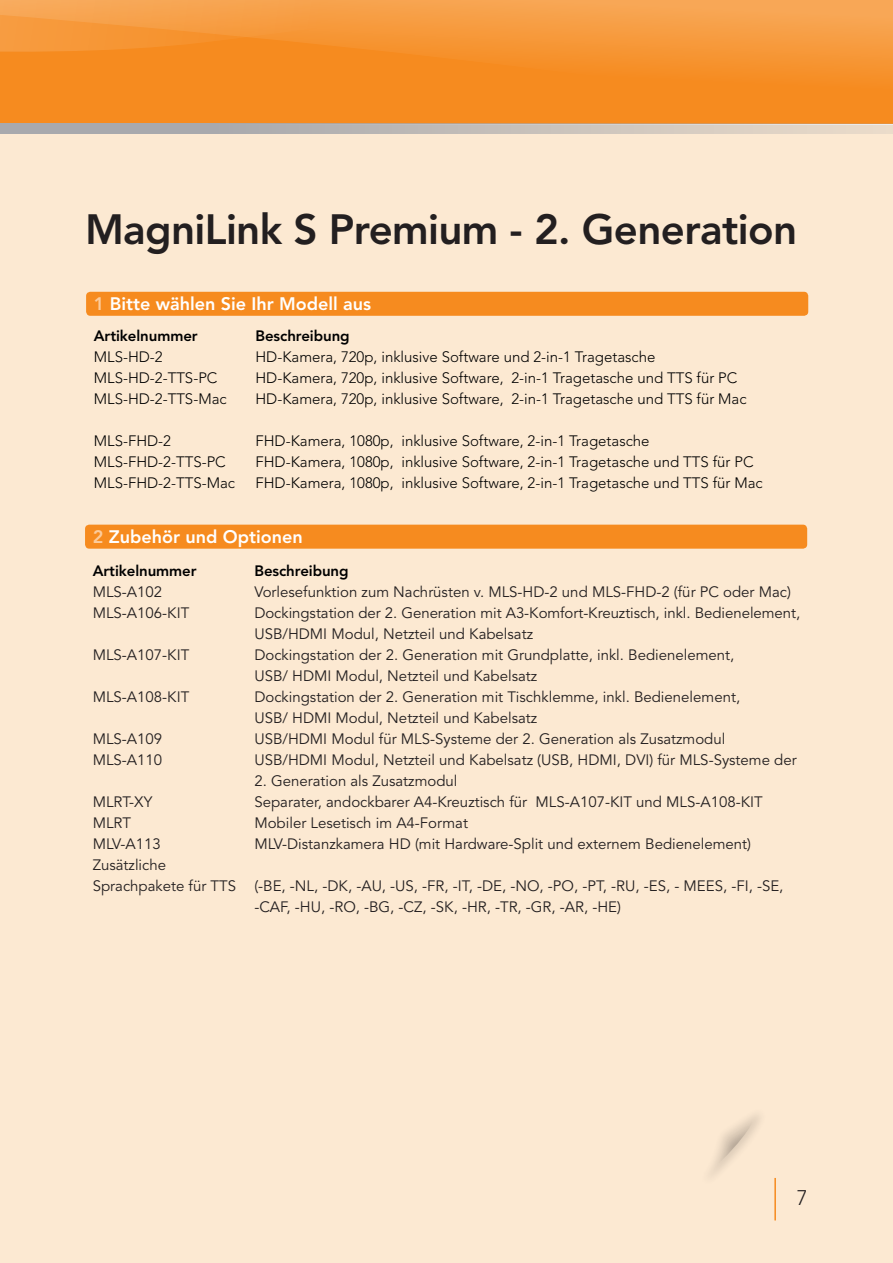
<style>
.page{position:relative;width:893px;height:1263px;background:#fff}
.page>*{position:absolute;margin:0;border:0;box-sizing:border-box;transform-origin:0 0}
.t1{font:800 42px "Avenir LT Std";letter-spacing:-.015em;color:#231f20}
.t2{font:300 21px "Avenir LT Std";color:#231f20}
.t3{font:800 18px "Avenir LT Std";color:#fff}
.t4{font:15px/21px "Avenir LT Std";color:#231f20}
.t5{font:300 15px "Avenir LT Std";color:#000}
.t6{font:800 15px "Avenir LT Std";letter-spacing:-.005em;color:#000}
.s1{color:#fccc9c}
</style>
<div class="page">
<div style="left:0;top:125px;width:893px;height:1138px;background:#fce9d2"></div>
<hr style="left:774px;top:1178px;width:2px;height:42px;background:#f68b1f">
<svg style="left:0;top:0;width:893px;height:123px;background:#f6932f"></svg>
<div style="left:86px;top:292px;width:722px;height:24px;background:#f68b1f;border-radius:4px"></div>
<div style="left:85px;top:525px;width:722px;height:24px;background:#f68b1f;border-radius:4px"></div>
<div style="left:688px;top:1114px;width:73px;height:69px;background:#231f20;opacity:.75"></div>
<svg style="left:0;top:123px;width:893px;height:11px;background:#c1bab4"></svg>
<p class="t1" style="left:85px;top:205px;width:714px">MagniLink S Premium - 2. Generation</p>
<p class="t3" style="left:94px;top:293px;width:279px"><span class="s1">1</span> Bitte wählen Sie Ihr Modell aus</p>
<p class="t6" style="left:94px;top:327px;width:105px">Artikelnummer</p>
<p class="t6" style="left:255px;top:327px;width:96px">Beschreibung</p>
<p class="t5" style="left:94px;top:348px;width:70px">MLS-HD-2</p>
<p class="t5" style="left:255px;top:348px;width:401px">HD-Kamera, 720p, inklusive Software und 2-in-1 Tragetasche</p>
<p class="t5" style="left:94px;top:369px;width:125px">MLS-HD-2-TTS-PC</p>
<p class="t5" style="left:255px;top:369px;width:483px">HD-Kamera, 720p, inklusive Software, 2-in-1 Tragetasche und TTS für PC</p>
<p class="t5" style="left:94px;top:390px;width:134px">MLS-HD-2-TTS-Mac</p>
<p class="t5" style="left:255px;top:390px;width:493px">HD-Kamera, 720p, inklusive Software, 2-in-1 Tragetasche und TTS für Mac</p>
<p class="t5" style="left:94px;top:432px;width:79px">MLS-FHD-2</p>
<p class="t5" style="left:255px;top:432px;width:396px">FHD-Kamera, 1080p, inklusive Software, 2-in-1 Tragetasche</p>
<p class="t5" style="left:94px;top:453px;width:133px">MLS-FHD-2-TTS-PC</p>
<p class="t5" style="left:255px;top:453px;width:500px">FHD-Kamera, 1080p, inklusive Software, 2-in-1 Tragetasche und TTS für PC</p>
<p class="t5" style="left:94px;top:474px;width:143px">MLS-FHD-2-TTS-Mac</p>
<p class="t5" style="left:255px;top:474px;width:509px">FHD-Kamera, 1080p, inklusive Software, 2-in-1 Tragetasche und TTS für Mac</p>
<p class="t3" style="left:93px;top:526px;width:211px"><span class="s1">2</span> Zubehör und Optionen</p>
<p class="t6" style="left:93px;top:561px;width:105px">Artikelnummer</p>
<p class="t6" style="left:254px;top:561px;width:96px">Beschreibung</p>
<p class="t4" style="left:93px;top:581px;width:71px">MLS-A102</p>
<p class="t4" style="left:254px;top:581px;width:538px">Vorlesefunktion zum Nachrüsten v. MLS-HD-2 und MLS-FHD-2 (für PC oder Mac)</p>
<p class="t4" style="left:93px;top:602px;width:98px">MLS-A106-KIT</p>
<p class="t4" style="left:254px;top:602px;width:547px">Dockingstation der 2. Generation mit A3-Komfort-Kreuztisch, inkl. Bedienelement,<br>USB/HDMI Modul, Netzteil und Kabelsatz</p>
<p class="t4" style="left:93px;top:644px;width:98px">MLS-A107-KIT</p>
<p class="t4" style="left:254px;top:644px;width:481px">Dockingstation der 2. Generation mit Grundplatte, inkl. Bedienelement,<br>USB/ HDMI Modul, Netzteil und Kabelsatz</p>
<p class="t4" style="left:93px;top:686px;width:98px">MLS-A108-KIT</p>
<p class="t4" style="left:254px;top:686px;width:487px">Dockingstation der 2. Generation mit Tischklemme, inkl. Bedienelement,<br>USB/ HDMI Modul, Netzteil und Kabelsatz</p>
<p class="t4" style="left:93px;top:728px;width:71px">MLS-A109</p>
<p class="t4" style="left:254px;top:728px;width:472px">USB/HDMI Modul für MLS-Systeme der 2. Generation als Zusatzmodul</p>
<p class="t4" style="left:93px;top:749px;width:71px">MLS-A110</p>
<p class="t4" style="left:254px;top:749px;width:544px">USB/HDMI Modul, Netzteil und Kabelsatz (USB, HDMI, DVI) für MLS-Systeme der</p>
<p class="t4" style="left:254px;top:770px;width:205px">2. Generation als Zusatzmodul</p>
<p class="t4" style="left:93px;top:791px;width:61px">MLRT-XY</p>
<p class="t4" style="left:254px;top:791px;width:510px">Separater, andockbarer A4-Kreuztisch für MLS-A107-KIT und MLS-A108-KIT</p>
<p class="t4" style="left:93px;top:812px;width:40px">MLRT</p>
<p class="t4" style="left:254px;top:812px;width:215px">Mobiler Lesetisch im A4-Format</p>
<p class="t4" style="left:93px;top:833px;width:70px">MLV-A113</p>
<p class="t4" style="left:254px;top:833px;width:498px">MLV-Distanzkamera HD (mit Hardware-Split und externem Bedienelement)</p>
<p class="t4" style="left:93px;top:854px;width:75px">Zusätzliche</p>
<p class="t4" style="left:93px;top:875px;width:692px">Sprachpakete für TTS (-BE, -NL, -DK, -AU, -US, -FR, -IT, -DE, -NO, -PO, -PT, -RU, -ES, - MEES, -FI, -SE,</p>
<p class="t4" style="left:254px;top:896px;width:368px">-CAF, -HU, -RO, -BG, -CZ, -SK, -HR, -TR, -GR, -AR, -HE)</p>
<p class="t2" style="left:797px;top:1185px;width:12px">7</p>
</div>
